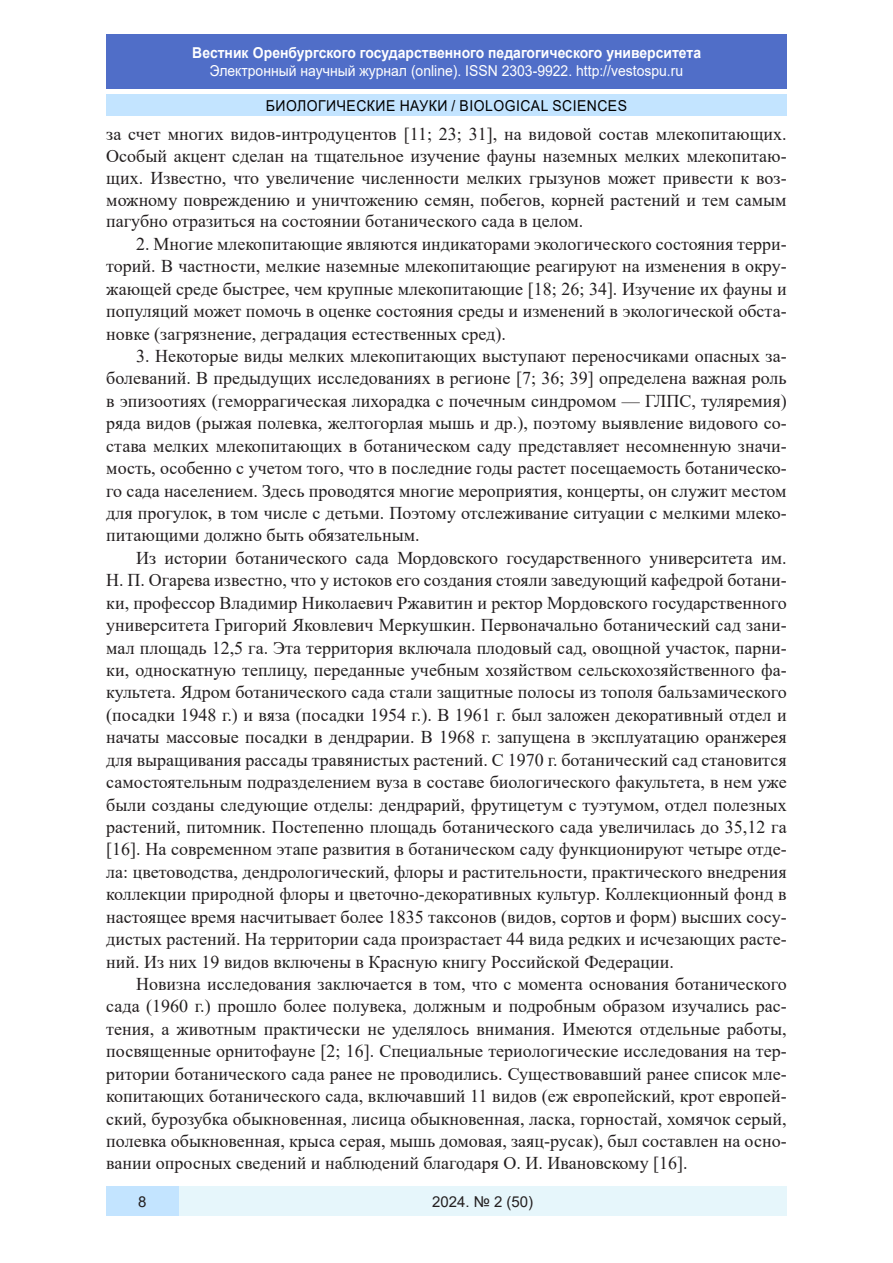
<style>
.page{position:relative;width:893px;height:1263px;background:#fff}
.page>*{position:absolute;margin:0;border:0;box-sizing:border-box;transform-origin:0 0}
.Стиль2{font:18px/22.5px "Times New Roman";color:#231f20;text-align:justify}
.t1{font:15px "Arial";color:#fff;scale:.93 1}
.t2{font:700 15px "Arial";color:#fff;scale:.93 1}
.t3{font:15px "Arial";letter-spacing:.035em;color:#000;scale:.93 1}
.t4{font:15px "Arial";color:#231f20}
</style>
<div class="page">
<div style="left:106px;top:34px;width:681px;height:55px;background:#506ec8"></div>
<div style="left:106px;top:95px;width:681px;height:21px;background:#c3e4ff"></div>
<div style="left:179px;top:1186px;width:608px;height:30px;background:#e6f6fb"></div>
<div style="left:106px;top:1186px;width:73px;height:30px;background:#c3e4ff"></div>
<p class="t2" style="left:192px;top:42px;width:549px">Вестник Оренбургского государственного педагогического университета</p>
<p class="t1" style="left:210px;top:60px;width:511px">Электронный научный журнал (online). ISSN 2303-9922. http://vestospu.ru</p>
<p class="t3" style="left:266px;top:95px;width:390px">БИОЛОГИЧЕСКИЕ НАУКИ / BIOLOGICAL SCIENCES</p>
<p class="Стиль2" style="left:106px;top:122px;width:682px;line-height:21.9px">за счет многих видов-интродуцентов [11; 23; 31], на видовой состав млекопитающих.<br>Особый акцент сделан на тщательное изучение фауны наземных мелких млекопитаю&shy;щих. Известно, что увеличение численности мелких грызунов может привести к воз&shy;можному повреждению и уничтожению семян, побегов, корней растений и тем самым пагубно отразиться на состоянии ботанического сада в целом.</p>
<p class="Стиль2" style="left:106px;top:232px;width:682px;text-indent:30px">2. Многие млекопитающие являются индикаторами экологического состояния терри&shy;торий. В частности, мелкие наземные млекопитающие реагируют на изменения в окру&shy;жающей среде быстрее, чем крупные млекопитающие [18; 26; 34]. Изучение их фауны и популяций может помочь в оценке состояния среды и изменений в экологической обста&shy;новке (загрязнение, деградация естественных сред).</p>
<p class="Стиль2" style="left:106px;top:344px;width:682px;text-indent:30px">3. Некоторые виды мелких млекопитающих выступают переносчиками опасных за&shy;болеваний. В предыдущих исследованиях в регионе [7; 36; 39] определена важная роль в эпизоотиях (геморрагическая лихорадка с почечным синдромом — ГЛПС, туляремия) ряда видов (рыжая полевка, желтогорлая мышь и др.), поэтому выявление видового со&shy;става мелких млекопитающих в ботаническом саду представляет несомненную значи&shy;мость, особенно с учетом того, что в последние годы растет посещаемость ботаническо&shy;го сада населением. Здесь проводятся многие мероприятия, концерты, он служит местом для прогулок, в том числе с детьми. Поэтому отслеживание ситуации с мелкими млеко&shy;питающими должно быть обязательным.</p>
<p class="Стиль2" style="left:106px;top:546px;width:682px;text-indent:30px">Из истории ботанического сада Мордовского государственного университета им.<br>Н. П. Огарева известно, что у истоков его создания стояли заведующий кафедрой ботани&shy;ки, профессор Владимир Николаевич Ржавитин и ректор Мордовского государственного университета Григорий Яковлевич Меркушкин. Первоначально ботанический сад зани&shy;мал площадь 12,5 га. Эта территория включала плодовый сад, овощной участок, парни&shy;ки, односкатную теплицу, переданные учебным хозяйством сельскохозяйственного фа&shy;культета. Ядром ботанического сада стали защитные полосы из тополя бальзамического (посадки 1948 г.) и вяза (посадки 1954 г.). В 1961 г. был заложен декоративный отдел и начаты массовые посадки в дендрарии. В 1968 г. запущена в эксплуатацию оранжерея для выращивания рассады травянистых растений. С 1970 г. ботанический сад становится самостоятельным подразделением вуза в составе биологического факультета, в нем уже были созданы следующие отделы: дендрарий, фрутицетум с туэтумом, отдел полезных растений, питомник. Постепенно площадь ботанического сада увеличилась до 35,12 га [16]. На современном этапе развития в ботаническом саду функционируют четыре отде&shy;ла: цветоводства, дендрологический, флоры и растительности, практического внедрения коллекции природной флоры и цветочно-декоративных культур. Коллекционный фонд в настоящее время насчитывает более 1835 таксонов (видов, сортов и форм) высших сосу&shy;дистых растений. На территории сада произрастает 44 вида редких и исчезающих расте&shy;ний. Из них 19 видов включены в Красную книгу Российской Федерации.</p>
<p class="Стиль2" style="left:106px;top:972px;width:682px;text-indent:30px">Новизна исследования заключается в том, что с момента основания ботанического сада (1960 г.) прошло более полувека, должным и подробным образом изучались рас&shy;тения, а животным практически не уделялось внимания. Имеются отдельные работы, посвященные орнитофауне [2; 16]. Специальные териологические исследования на тер&shy;ритории ботанического сада ранее не проводились. Существовавший ранее список мле&shy;копитающих ботанического сада, включавший 11 видов (еж европейский, крот европей&shy;ский, бурозубка обыкновенная, лисица обыкновенная, ласка, горностай, хомячок серый, полевка обыкновенная, крыса серая, мышь домовая, заяц-русак), был составлен на осно&shy;вании опросных сведений и наблюдений благодаря О. И. Ивановскому [16].</p>
<p class="t4" style="left:138px;top:1191px;width:10px">8</p>
<p class="t4" style="left:432px;top:1192px;width:103px">2024. № 2 (50)</p>
</div>
